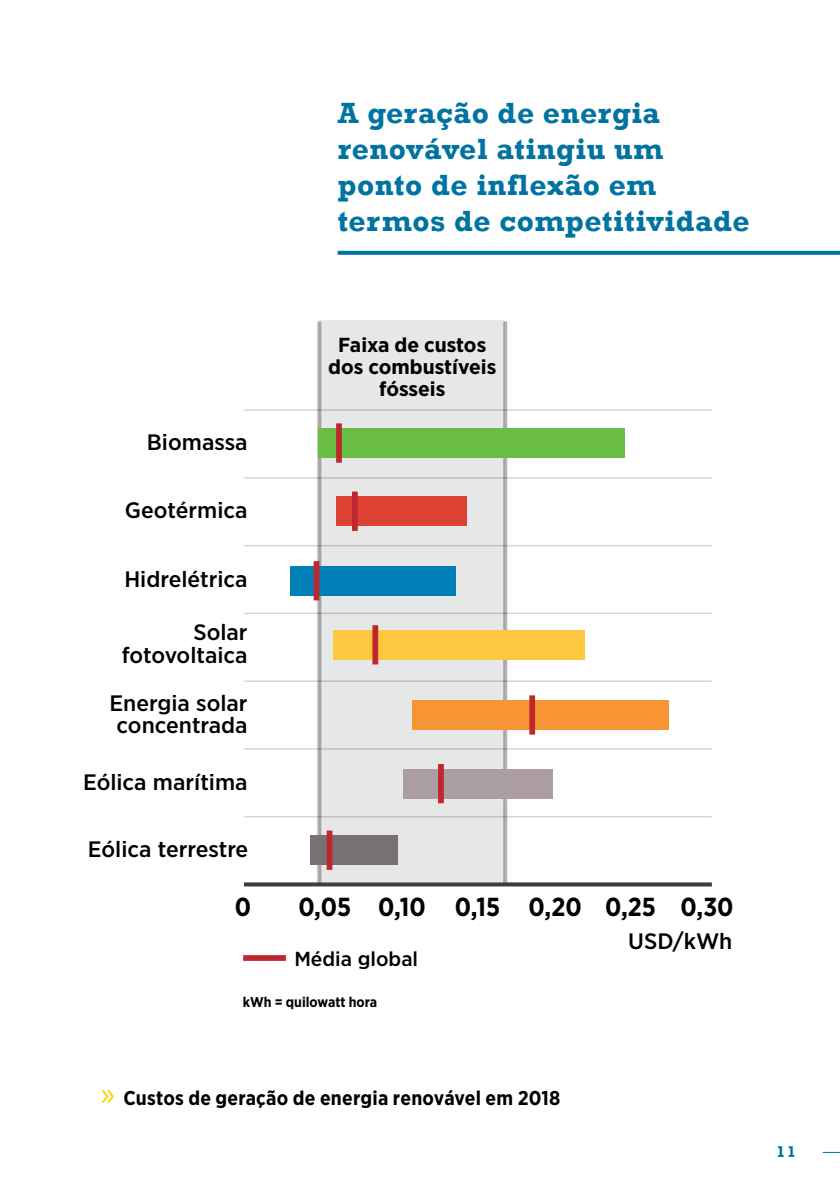
<style>
.page{position:relative;width:840px;height:1191px;background:#fff}
.page>*{position:absolute;margin:0;border:0;box-sizing:border-box;transform-origin:0 0}
.t1{font:700 30px/36px "Rockwell";letter-spacing:.02em;color:#0073a2}
.t2{font:700 26px "Gotham Narrow";color:#000}
.t3{font:500 22.4px/22.2px "Gotham Narrow";color:#000;text-align:right;scale:1.08 1}
.t4{font:700 20.2px/22.2px "Gotham Narrow";color:#000;text-align:center;scale:1.08 1}
.t5{font:500 20.2px "Gotham Narrow";color:#000;scale:1.08 1}
.t6{font:700 20px "Gotham Narrow";letter-spacing:.01em;color:#000}
.t7{font:700 16px "Rockwell";color:#0073a2}
.t8{font:700 14.2px "Gotham Narrow";color:#000}
.s1{font-family:"Myriad Pro";font-weight:400;font-size:34px;color:#ffd400}
</style>
<div class="page">
<svg style="left:822px;top:1152px;width:17px;height:1px"></svg>
<div style="left:319px;top:320px;width:186px;height:562px;background:#e6e7e7"></div>
<svg style="left:503px;top:321px;width:4px;height:561px;background:#afafaf"></svg>
<svg style="left:317px;top:321px;width:4px;height:561px;background:#b1b0b1"></svg>
<svg style="left:244px;top:882px;width:467px;height:4px;background:#4d5258"></svg>
<div style="left:243px;top:955px;width:43px;height:6px;background:#bf272e"></div>
<div style="left:335px;top:497px;width:131px;height:29px;background:#dc4133"></div>
<div style="left:352px;top:491px;width:5px;height:40px;background:#bf272e"></div>
<div style="left:290px;top:566px;width:165px;height:29px;background:#0080b7"></div>
<div style="left:313px;top:561px;width:6px;height:39px;background:#bf272e"></div>
<div style="left:333px;top:630px;width:252px;height:29px;background:#fdc73f"></div>
<div style="left:372px;top:625px;width:6px;height:39px;background:#bf272e"></div>
<div style="left:412px;top:700px;width:256px;height:29px;background:#f79433"></div>
<div style="left:529px;top:695px;width:5px;height:39px;background:#bf272e"></div>
<div style="left:403px;top:769px;width:149px;height:29px;background:#ac9da1"></div>
<div style="left:438px;top:764px;width:5px;height:39px;background:#bf272e"></div>
<div style="left:310px;top:835px;width:88px;height:29px;background:#777271"></div>
<div style="left:326px;top:830px;width:6px;height:40px;background:#bf272e"></div>
<div style="left:318px;top:428px;width:306px;height:29px;background:#69bd45"></div>
<div style="left:336px;top:423px;width:5px;height:40px;background:#bf272e"></div>
<hr style="left:244px;top:816px;width:467px;height:1px;background:#a7a9ac">
<hr style="left:244px;top:748px;width:467px;height:1px;background:#a7a9ac">
<hr style="left:244px;top:680px;width:467px;height:2px;background:#a7a9ac">
<hr style="left:244px;top:612px;width:467px;height:2px;background:#a7a9ac">
<hr style="left:244px;top:545px;width:467px;height:1px;background:#a7a9ac">
<hr style="left:244px;top:477px;width:467px;height:1px;background:#a7a9ac">
<hr style="left:244px;top:409px;width:467px;height:2px;background:#a7a9ac">
<svg style="left:337px;top:251px;width:502px;height:4px;background:#0b79a6"></svg>
<h1 class="t1" style="left:337px;top:95px;width:413px">A geração de energia renovável atingiu um ponto de inflexão em termos de competitividade</h1>
<p class="t3" style="left:147px;top:430px;width:95px">Biomassa</p>
<p class="t3" style="left:125px;top:498px;width:115px">Geotérmica</p>
<p class="t3" style="left:124px;top:568px;width:116px">Hidrelétrica</p>
<p class="t3" style="left:122px;top:621px;width:118px">Solar fotovoltaica</p>
<p class="t3" style="left:109px;top:691px;width:129px;text-align:center">Energia solar concentrada</p>
<p class="t3" style="left:83px;top:771px;width:154px">Eólica marítima</p>
<p class="t3" style="left:88px;top:837px;width:150px">Eólica terrestre</p>
<p class="t4" style="left:328px;top:334px;width:157px">Faixa de custos dos combustíveis fósseis</p>
<p class="t2" style="left:234px;top:889px;width:18px">0</p>
<p class="t2" style="left:298px;top:889px;width:436px">0,05 0,10 0,15 0,20 0,25 0,30</p>
<p class="t3" style="left:628px;top:929px;width:98px">USD/kWh</p>
<p class="t5" style="left:294px;top:946px;width:116px">Média global</p>
<p class="t8" style="left:242px;top:993px;width:136px">kWh = quilowatt hora</p>
<p class="t6" style="left:101px;top:1085px;width:461px"><span class="s1">»</span> Custos de geração de energia renovável em 2018</p>
<p class="t7" style="left:776px;top:1141px;width:21px">11</p>
</div>
